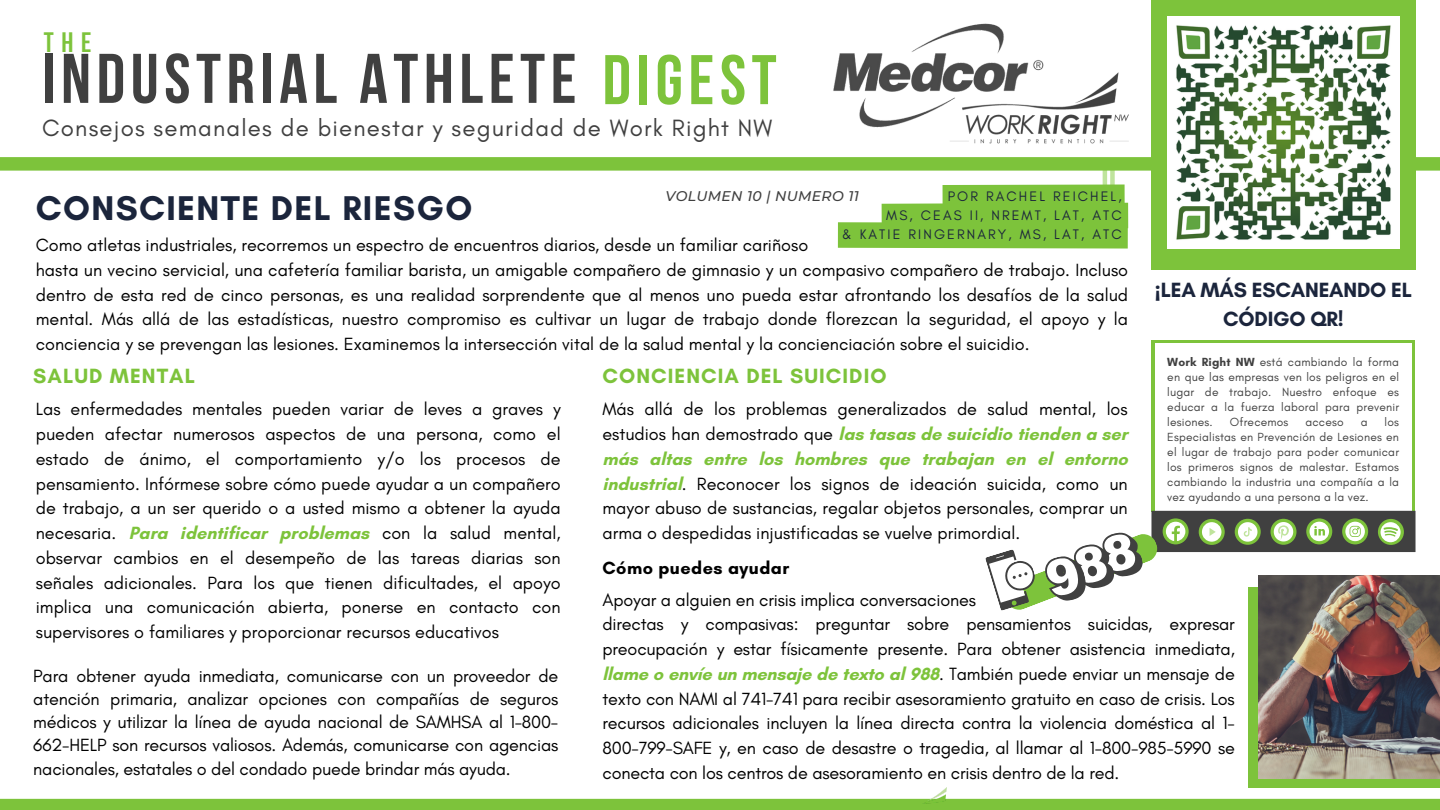
<style>
.page{position:relative;width:1440px;height:810px;background:#fff}
.page>*{position:absolute;margin:0;border:0;box-sizing:border-box;transform-origin:0 0}
.t1{font:700 70.1px "Bebas Neue";letter-spacing:.08em;color:#404040}
.t2{font:700 35px "Glacial Indifference";letter-spacing:.04em;color:#1b253c}
.t3{font:700 28px "Bebas Neue";color:#7dc33b}
.t4{font:24px "Glacial Indifference";letter-spacing:.05em;color:#404040}
.t5{font:700 21px "Glacial Indifference";letter-spacing:.05em;color:#7dc33b}
.t6{font:700 21px/29.2px "Glacial Indifference";letter-spacing:-.01em;color:#1b253c;text-align:center}
.t7{font:18px/24.8px "Glacial Indifference";color:#000;text-align:justify}
.t8{font:700 18px "Glacial Indifference";letter-spacing:.025em;color:#000}
.t9{font:14px "Glacial Indifference";letter-spacing:.15em;color:#1b253c}
.t10{font:italic 500 14px "Montserrat";letter-spacing:.025em;color:#404040}
.t11{font:12px/15px "Glacial Indifference";letter-spacing:.015em;color:#404040;text-align:justify}
.s1{color:#7dc33b}
.s2{font-family:"Noto Sans"}
.s3{font-weight:700}
.s4{font-weight:700;color:#7dc33b}
</style>
<div class="page">
<div style="left:1151px;top:340px;width:264px;height:171px;background:#7dc33b"></div>
<div style="left:1156px;top:343px;width:256px;height:168px;background:#fff"></div>
<div style="left:1151px;top:511px;width:265px;height:41px;background:#404040"></div>
<svg style="left:1163px;top:518px;width:26px;height:26px"></svg>
<svg style="left:1166px;top:522px;width:19px;height:19px"></svg>
<svg style="left:1270px;top:519px;width:27px;height:26px"></svg>
<div style="left:0;top:799px;width:1440px;height:11px;background:#7dc33b"></div>
<svg style="left:1274px;top:522px;width:19px;height:19px"></svg>
<svg style="left:1342px;top:518px;width:26px;height:26px"></svg>
<svg style="left:1345px;top:522px;width:20px;height:19px"></svg>
<svg style="left:1306px;top:518px;width:26px;height:26px"></svg>
<svg style="left:1310px;top:522px;width:19px;height:19px"></svg>
<svg style="left:1199px;top:519px;width:26px;height:26px"></svg>
<div style="left:1202px;top:522px;width:19px;height:20px;background:#fff;border-radius:50%"></div>
<svg style="left:1210px;top:528px;width:6px;height:8px"></svg>
<svg style="left:1235px;top:519px;width:26px;height:26px"></svg>
<svg style="left:1238px;top:522px;width:19px;height:20px"></svg>
<hr style="left:1103px;top:164px;width:4px;height:32px;background:#bfe49c">
<div style="left:1110px;top:165px;width:5px;height:26px;background:#bfe49c"></div>
<div style="left:0;top:157px;width:1440px;height:14px;background:#7dc33b"></div>
<div style="left:1151px;top:0;width:265px;height:269px;background:#7dc33b"></div>
<svg style="left:1378px;top:519px;width:26px;height:26px"></svg>
<svg style="left:1381px;top:522px;width:20px;height:20px"></svg>
<img style="left:922px;top:788px;width:24px;height:16px">
<svg style="left:837px;top:172px;width:292px;height:77px"></svg>
<div style="left:1248px;top:588px;width:192px;height:200px;background:#7dc33b"></div>
<img style="left:1258px;top:575px;width:182px;height:204px">
<svg style="left:985px;top:529px;width:173px;height:82px"></svg>
<img style="left:1167px;top:16px;width:233px;height:233px">
<img style="left:833px;top:23px;width:296px;height:121px">
<h2 class="t3" style="left:44px;top:31px;width:49px">THE</h2>
<p class="t1" style="left:42px;top:50px;width:736px">INDUSTRIAL ATHLETE <span class="s1">DIGEST</span></p>
<p class="t4" style="left:42px;top:114px;width:732px">Consejos semanales de bienestar y seguridad de Work Right NW</p>
<p class="t10" style="left:665px;top:187px;width:195px">VOLUMEN 10 | NUMERO 11</p>
<h5 class="t9" style="left:948px;top:188px;width:175px">POR RACHEL REICHEL,</h5>
<h5 class="t9" style="left:886px;top:207px;width:237px">MS, CEAS II, NREMT, LAT, ATC</h5>
<p class="t9" style="left:842px;top:226px;width:281px">&amp; KATIE RINGERNARY, MS, LAT, ATC</p>
<h4 class="t2" style="left:36px;top:186px;width:438px">CONSCIENTE DEL RIESGO</h4>
<h1 class="t7" style="left:36px;top:232px;width:774px">Como atletas industriales, recorremos un espectro de encuentros diarios, desde un familiar cariñoso</h1>
<h1 class="t7" style="left:36px;top:257px;width:1094px">hasta un vecino servicial, una cafetería familiar barista, un amigable compañero de gimnasio y un compasivo compañero de trabajo. Incluso dentro de esta red de cinco personas, es una realidad sorprendente que al menos uno pueda estar afrontando los desafíos de la salud mental. Más allá de las estadísticas, nuestro compromiso es cultivar un lugar de trabajo donde florezcan la seguridad, el apoyo y la conciencia y se prevengan las lesiones. Examinemos la intersección vital de la salud mental y la concienciación sobre el suicidio.</h1>
<p class="t6" style="left:1155px;top:275px;width:259px"><span class="s2">¡</span>LEA MÁS ESCANEANDO EL<br>CÓDIGO QR!</p>
<p class="t11" style="left:1167px;top:354px;width:233px"><span class="s3">Work Right NW</span> está cambiando la forma en que las empresas ven los peligros en el lugar de trabajo. Nuestro enfoque es educar a la fuerza laboral para prevenir lesiones.</p>
<p class="t5" style="left:33px;top:363px;width:163px">SALUD MENTAL</p>
<p class="t5" style="left:602px;top:363px;width:286px">CONCIENCIA DEL SUICIDIO</p>
<p class="t7" style="left:36px;top:397px;width:526px">Las enfermedades mentales pueden variar de leves a graves y pueden afectar numerosos aspectos de una persona, como el estado de ánimo, el comportamiento y/o los procesos de pensamiento. Infórmese sobre cómo puede ayudar a un compañero de trabajo, a un ser querido o a usted mismo a obtener la ayuda necesaria. <span class="s4">Para identificar problemas</span> con la salud mental, observar cambios en el desempeño de las tareas diarias son señales adicionales. Para los que tienen dificultades, el apoyo implica una comunicación abierta, ponerse en contacto con supervisores o familiares y proporcionar recursos educativos</p>
<h5 class="t7" style="left:602px;top:397px;width:527px">Más allá de los problemas generalizados de salud mental, los estudios han demostrado que <span class="s4">las tasas de suicidio tienden a ser más altas entre los hombres que trabajan en el entorno industrial</span>. Reconocer los signos de ideación suicida, como un mayor abuso de sustancias, regalar objetos personales, comprar un arma o despedidas injustificadas se vuelve primordial.</h5>
<p class="t11" style="left:1167px;top:414px;width:233px;text-indent:217px">los Especialistas en Prevención de Lesiones en el lugar de trabajo para poder comunicar los primeros signos de malestar. Estamos cambiando la industria una compañía a la vez ayudando a una persona a la vez.</p>
<p class="t11" style="left:1230px;top:414px;width:60px">Ofrecemos</p>
<p class="t11" style="left:1306px;top:414px;width:40px">acceso</p>
<p class="t11" style="left:1361px;top:414px;width:8px">a</p>
<p class="t8" style="left:602px;top:557px;width:188px">Cómo puedes ayudar</p>
<p class="t7" style="left:602px;top:587px;width:375px">Apoyar a alguien en crisis implica conversaciones</p>
<p class="t7" style="left:602px;top:612px;width:634px">directas y compasivas: preguntar sobre pensamientos suicidas, expresar preocupación y estar físicamente presente. Para obtener asistencia inmediata, <span class="s4">llame o envíe un mensaje de texto al 988</span>. También puede enviar un mensaje de texto con NAMI al 741-741 para recibir asesoramiento gratuito en caso de crisis. Los recursos adicionales incluyen la línea directa contra la violencia doméstica al 1- 800-799-SAFE y, en caso de desastre o tragedia, al llamar al 1-800-985-5990 se conecta con los centros de asesoramiento en crisis dentro de la red.</p>
<p class="t7" style="left:33px;top:664px;width:527px;line-height:23.2px">Para obtener ayuda inmediata, comunicarse con un proveedor de atención primaria, analizar opciones con compañías de seguros médicos y utilizar la línea de ayuda nacional de SAMHSA al 1-800- 662-HELP son recursos valiosos. Además, comunicarse con agencias nacionales, estatales o del condado puede brindar más ayuda.</p>
</div>
